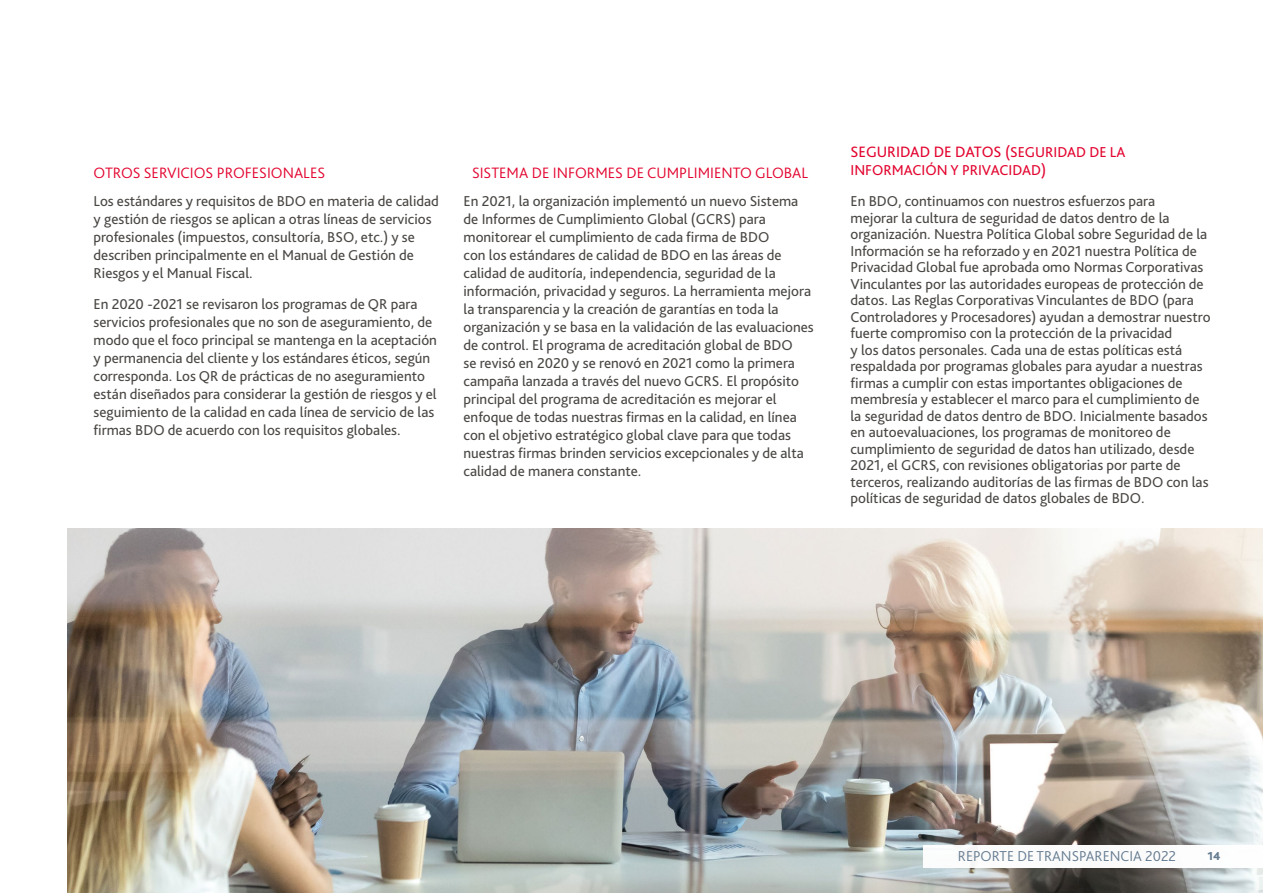
<style>
.page{position:relative;width:1263px;height:893px;background:#fff}
.page>*{position:absolute;margin:0;border:0;box-sizing:border-box;transform-origin:0 0}
.t1{font:300 15.75px "Bliss Pro";color:#e3032e}
.t2{font:15.75px "Bliss Pro";color:#e3032e}
.t3{font:15px/18px "Bliss Pro";color:#494643}
.t4{font:300 15px "Bliss Pro";color:#657c91}
.t5{font:15px "Bliss Pro";color:#e3032e}
.t6{font:800 12px "Bliss Pro";color:#657c91}
.s1{font-size:15px}
.s2{font-size:15.75px}
</style>
<div class="page">
<img style="left:67px;top:528px;width:1196px;height:365px">
<div style="left:923px;top:844px;width:340px;height:23px;background:#fff"></div>
<p class="t1" style="left:94px;top:163px;width:233px">OTROS SERVICIOS PROFESIONALES</p>
<p class="t3" style="left:94px;top:192px;width:347px">Los estándares y requisitos de BDO en materia de calidad y gestión de riesgos se aplican a otras líneas de servicios profesionales (impuestos, consultoría, BSO, etc.) y se describen principalmente en el Manual de Gestión de Riesgos y el Manual Fiscal.</p>
<p class="t3" style="left:94px;top:295px;width:345px">En 2020 -2021 se revisaron los programas de QR para servicios profesionales que no son de aseguramiento, de modo que el foco principal se mantenga en la aceptación y permanencia del cliente y los estándares éticos, según corresponda. Los QR de prácticas de no aseguramiento están diseñados para considerar la gestión de riesgos y el seguimiento de la calidad en cada línea de servicio de las firmas BDO de acuerdo con los requisitos globales.</p>
<p class="t2" style="left:850px;top:142px;width:276px">SEGURIDAD DE DATOS (<span class="s1">SEGURIDAD DE LA</span></p>
<p class="t1" style="left:472px;top:163px;width:338px">SISTEMA DE INFORMES DE CUMPLIMIENTO GLOBAL</p>
<p class="t5" style="left:850px;top:160px;width:197px">INFORMACIÓN Y PRIVACIDAD<span class="s2">)</span></p>
<p class="t3" style="left:463px;top:192px;width:352px">En 2021, la organización implementó un nuevo Sistema de Informes de Cumplimiento Global (GCRS) para monitorear el cumplimiento de cada firma de BDO<br>con los estándares de calidad de BDO en las áreas de calidad de auditoría, independencia, seguridad de la información, privacidad y seguros. La herramienta mejora la transparencia y la creación de garantías en toda la organización y se basa en la validación de las evaluaciones de control. El programa de acreditación global de BDO<br>se revisó en 2020 y se renovó en 2021 como la primera campaña lanzada a través del nuevo GCRS. El propósito principal del programa de acreditación es mejorar el enfoque de todas nuestras firmas en la calidad, en línea con el objetivo estratégico global clave para que todas nuestras firmas brinden servicios excepcionales y de alta calidad de manera constante.</p>
<p class="t3" style="left:850px;top:193px;width:362px;line-height:16.5px">En BDO, continuamos con nuestros esfuerzos para<br>mejorar la cultura de seguridad de datos dentro de la organización. Nuestra Política Global sobre Seguridad de la Información se ha reforzado y en 2021 nuestra Política de Privacidad Global fue aprobada omo Normas Corporativas Vinculantes por las autoridades europeas de protección de datos. Las Reglas Corporativas Vinculantes de BDO (para Controladores y Procesadores) ayudan a demostrar nuestro fuerte compromiso con la protección de la privacidad<br>y los datos personales. Cada una de estas políticas está respaldada por programas globales para ayudar a nuestras firmas a cumplir con estas importantes obligaciones de membresía y establecer el marco para el cumplimiento de la seguridad de datos dentro de BDO. Inicialmente basados en autoevaluaciones, los programas de monitoreo de cumplimiento de seguridad de datos han utilizado, desde 2021, el GCRS, con revisiones obligatorias por parte de terceros, realizando auditorías de las firmas de BDO con las políticas de seguridad de datos globales de BDO.</p>
<p class="t4" style="left:958px;top:846px;width:220px">REPORTE DE TRANSPARENCIA 2022</p>
<p class="t6" style="left:1207px;top:848px;width:15px">14</p>
</div>
